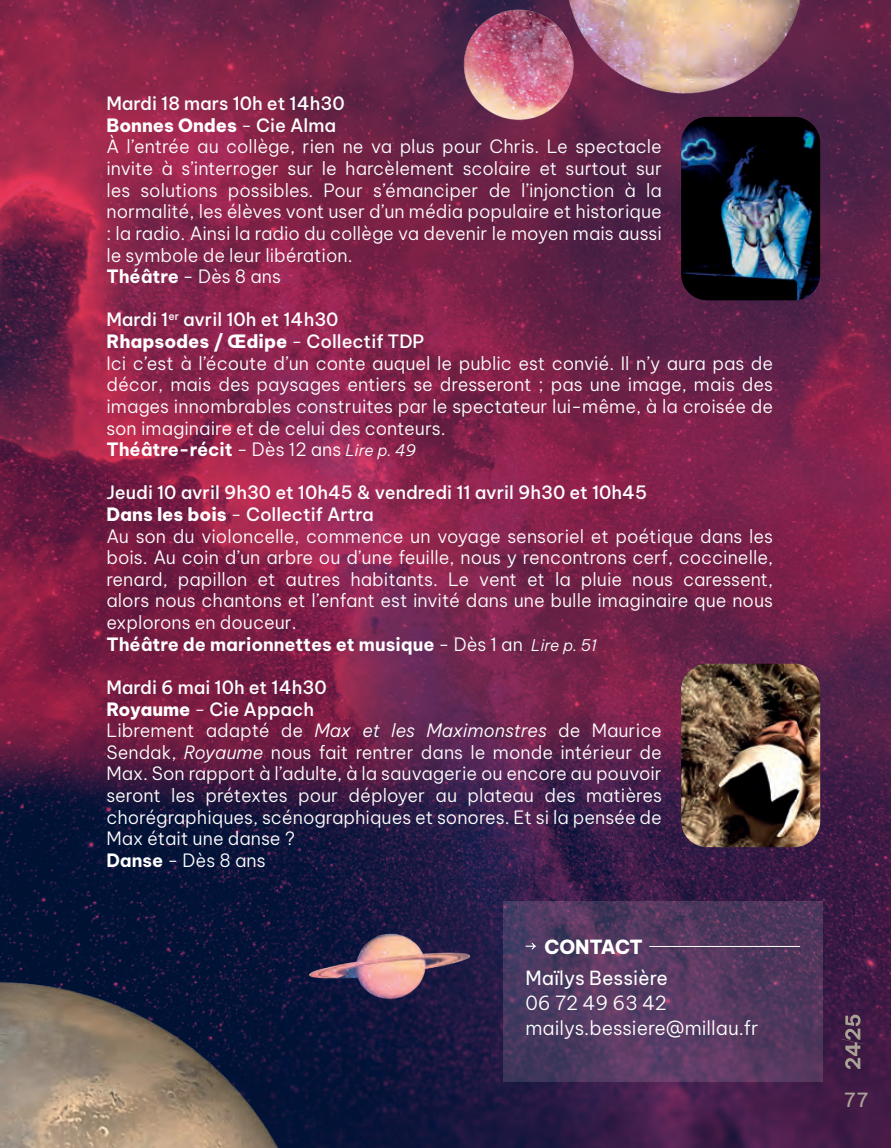
<style>
.page{position:relative;width:891px;height:1148px;background:#fff}
.page>*{position:absolute;margin:0;border:0;box-sizing:border-box;transform-origin:0 0}
.t1{font:300 19.12px/24.8px "Be Vietnam Pro";color:#fff}
.t2{font:19.12px "Be Vietnam Pro";color:#fff}
.t3{font:800 19.12px "Be Vietnam Pro";letter-spacing:-.015em;color:#fff}
.t4{font:500 19.12px "Be Vietnam Pro";color:#aaa196}
.t5{font:300 18px/21.6px "Be Vietnam Pro";color:#fff}
.s1{font-weight:500}
.s2{font-weight:800}
.s3{font-weight:700}
.s4{font-style:italic;font-size:15.75px}
.s5{font-style:italic}
</style>
<div class="page">
<img style="left:0;top:0;width:890px;height:1147px">
<img style="left:410px;top:0;width:442px;height:208px">
<img style="left:0;top:805px;width:345px;height:342px">
<img style="left:681px;top:663px;width:139px;height:183px">
<img style="left:681px;top:117px;width:139px;height:183px">
<img style="left:294px;top:918px;width:192px;height:94px">
<svg style="left:503px;top:900px;width:319px;height:181px"></svg>
<svg style="left:525px;top:941px;width:11px;height:9px"></svg>
<hr style="left:649px;top:945px;width:151px;height:1px;background:#fff">
<svg style="left:841px;top:1014px;width:22px;height:54px"></svg>
<svg style="left:885px;top:1143px;width:6px;height:5px"></svg>
<p class="t5" style="left:106px;top:91px;width:557px"><span class="s1">Mardi 18 mars 10h et 14h30<br></span><span class="s2">Bonnes Ondes</span> - <span class="s1">Cie Alma<br></span>À l’entrée au collège, rien ne va plus pour Chris. Le spectacle invite à s’interroger sur le harcèlement scolaire et surtout sur les solutions possibles. Pour s’émanciper de l’injonction à la normalité, les élèves vont user d’un média populaire et historique : la radio. Ainsi la radio du collège va devenir le moyen mais aussi le symbole de leur libération.<br><span class="s3">Théâtre</span> - Dès 8 ans</p>
<p class="t5" style="left:106px;top:307px;width:668px"><span class="s1">Mardi 1</span><sup>er</sup> <span class="s1">avril 10h et 14h30<br></span><span class="s2">Rhapsodes / Œdipe</span> - <span class="s1">Collectif TDP<br></span>Ici c’est à l’écoute d’un conte auquel le public est convié. Il n’y aura pas de décor, mais des paysages entiers se dresseront ; pas une image, mais des images innombrables construites par le spectateur lui-même, à la croisée de son imaginaire et de celui des conteurs.<br><span class="s3">Théâtre-récit</span> - Dès 12 ans <span class="s4">Lire p. 49</span></p>
<p class="t5" style="left:106px;top:480px;width:668px"><span class="s1">Jeudi 10 avril 9h30 et 10h45 &amp; vendredi 11 avril 9h30 et 10h45<br></span><span class="s2">Dans les bois</span> - <span class="s1">Collectif Artra<br></span>Au son du violoncelle, commence un voyage sensoriel et poétique dans les bois. Au coin d’un arbre ou d’une feuille, nous y rencontrons cerf, coccinelle, renard, papillon et autres habitants. Le vent et la pluie nous caressent, alors nous chantons et l’enfant est invité dans une bulle imaginaire que nous explorons en douceur.<br><span class="s3">Théâtre de marionnettes et musique</span> - Dès 1 an <span class="s4">Lire p. 51</span></p>
<p class="t5" style="left:106px;top:674px;width:557px"><span class="s1">Mardi 6 mai 10h et 14h30<br></span><span class="s2">Royaume</span> - <span class="s1">Cie Appach<br></span>Librement adapté de <span class="s5">Max et les Maximonstres</span> de Maurice Sendak, <span class="s5">Royaume</span> nous fait rentrer dans le monde intérieur de Max. Son rapport à l’adulte, à la sauvagerie ou encore au pouvoir seront les prétextes pour déployer au plateau des matières chorégraphiques, scénographiques et sonores. Et si la pensée de Max était une danse ?<br><span class="s3">Danse</span> - Dès 8 ans</p>
<p class="t3" style="left:544px;top:930px;width:100px">CONTACT</p>
<p class="t2" style="left:525px;top:962px;width:144px">Maïlys Bessière</p>
<p class="t1" style="left:525px;top:988px;width:235px">06 72 49 63 42 mailys.bessiere@millau.fr</p>
<p class="t4" style="left:843px;top:1083px;width:26px">77</p>
</div>
